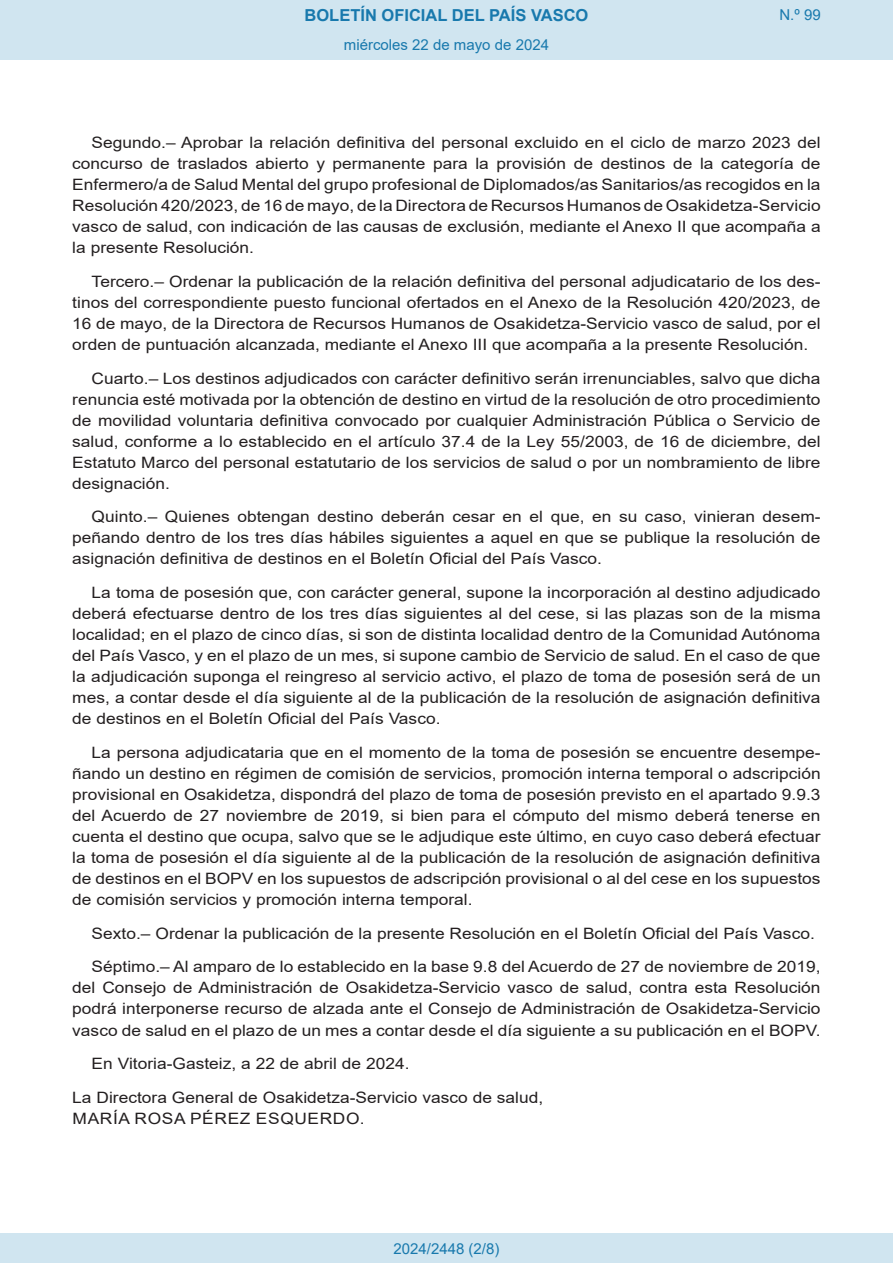
<style>
.page{position:relative;width:893px;height:1263px;background:#fff}
.page>*{position:absolute;margin:0;border:0;box-sizing:border-box;transform-origin:0 0}
.t1{font:700 16.5px "Arial";color:#1879ad}
.BOPVDetalle{font:15.6px/21px "Arial";color:#231f20;text-align:justify;scale:1.11 1}
.BOPVFirmaPuesto{font:15.6px "Arial";color:#231f20;scale:1.11 1}
.BOPVFirmaLugFec{font:15.6px "Arial";color:#231f20;scale:1.11 1}
.BOPVFirmaNombre{font:15.6px "Arial";letter-spacing:.035em;color:#231f20;scale:1.11 1}
.Paginacion_Centro{font:15px "Arial";color:#1879ad}
</style>
<div class="page">
<div style="left:0;top:0;width:893px;height:60px;background:#d0e5f0"></div>
<div style="left:0;top:1233px;width:893px;height:30px;background:#d0e5f0"></div>
<p class="t1" style="left:305px;top:3px;width:285px">BOLETÍN OFICIAL DEL PAÍS VASCO</p>
<p class="Paginacion_Centro" style="left:344px;top:35px;width:207px">miércoles 22 de mayo de 2024</p>
<p class="Paginacion_Centro" style="left:779px;top:5px;width:43px">N.º 99</p>
<p class="BOPVDetalle" style="left:72px;top:132px;width:676px;text-indent:19px">Segundo.– Aprobar la relación definitiva del personal excluido en el ciclo de marzo 2023 del concurso de traslados abierto y permanente para la provisión de destinos de la categoría de Enfermero/a de Salud Mental del grupo profesional de Diplomados/as Sanitarios/as recogidos en la Resolución 420/2023, de 16 de mayo, de la Directora de Recursos Humanos de Osakidetza-Servicio vasco de salud, con indicación de las causas de exclusión, mediante el Anexo II que acompaña a la presente Resolución.</p>
<p class="BOPVDetalle" style="left:72px;top:271px;width:676px;text-indent:19px">Tercero.– Ordenar la publicación de la relación definitiva del personal adjudicatario de los des&shy;tinos del correspondiente puesto funcional ofertados en el Anexo de la Resolución 420/2023, de 16 de mayo, de la Directora de Recursos Humanos de Osakidetza-Servicio vasco de salud, por el orden de puntuación alcanzada, mediante el Anexo III que acompaña a la presente Resolución.</p>
<p class="BOPVDetalle" style="left:72px;top:368px;width:676px;text-indent:19px">Cuarto.– Los destinos adjudicados con carácter definitivo serán irrenunciables, salvo que dicha renuncia esté motivada por la obtención de destino en virtud de la resolución de otro procedimiento de movilidad voluntaria definitiva convocado por cualquier Administración Pública o Servicio de salud, conforme a lo establecido en el artículo 37.4 de la Ley 55/2003, de 16 de diciembre, del Estatuto Marco del personal estatutario de los servicios de salud o por un nombramiento de libre designación.</p>
<p class="BOPVDetalle" style="left:72px;top:506px;width:676px;text-indent:19px">Quinto.– Quienes obtengan destino deberán cesar en el que, en su caso, vinieran desem&shy;peñando dentro de los tres días hábiles siguientes a aquel en que se publique la resolución de asignación definitiva de destinos en el Boletín Oficial del País Vasco.</p>
<p class="BOPVDetalle" style="left:72px;top:582px;width:676px;text-indent:19px">La toma de posesión que, con carácter general, supone la incorporación al destino adjudicado deberá efectuarse dentro de los tres días siguientes al del cese, si las plazas son de la misma localidad; en el plazo de cinco días, si son de distinta localidad dentro de la Comunidad Autónoma del País Vasco, y en el plazo de un mes, si supone cambio de Servicio de salud. En el caso de que la adjudicación suponga el reingreso al servicio activo, el plazo de toma de posesión será de un mes, a contar desde el día siguiente al de la publicación de la resolución de asignación definitiva de destinos en el Boletín Oficial del País Vasco.</p>
<p class="BOPVDetalle" style="left:72px;top:742px;width:676px;text-indent:19px">La persona adjudicataria que en el momento de la toma de posesión se encuentre desempe&shy;ñando un destino en régimen de comisión de servicios, promoción interna temporal o adscripción provisional en Osakidetza, dispondrá del plazo de toma de posesión previsto en el apartado 9.9.3 del Acuerdo de 27 noviembre de 2019, si bien para el cómputo del mismo deberá tenerse en cuenta el destino que ocupa, salvo que se le adjudique este último, en cuyo caso deberá efectuar la toma de posesión el día siguiente al de la publicación de la resolución de asignación definitiva de destinos en el BOPV en los supuestos de adscripción provisional o al del cese en los supuestos de comisión servicios y promoción interna temporal.</p>
<p class="BOPVDetalle" style="left:92px;top:923px;width:653px">Sexto.– Ordenar la publicación de la presente Resolución en el Boletín Oficial del País Vasco.</p>
<p class="BOPVDetalle" style="left:72px;top:956px;width:676px;text-indent:19px">Séptimo.– Al amparo de lo establecido en la base 9.8 del Acuerdo de 27 de noviembre de 2019, del Consejo de Administración de Osakidetza-Servicio vasco de salud, contra esta Resolución podrá interponerse recurso de alzada ante el Consejo de Administración de Osakidetza-Servicio vasco de salud en el plazo de un mes a contar desde el día siguiente a su publicación en el BOPV.</p>
<p class="BOPVFirmaLugFec" style="left:92px;top:1053px;width:288px">En Vitoria-Gasteiz, a 22 de abril de 2024.</p>
<p class="BOPVFirmaPuesto" style="left:72px;top:1087px;width:426px">La Directora General de Osakidetza-Servicio vasco de salud,</p>
<p class="BOPVFirmaNombre" style="left:73px;top:1108px;width:265px">MARÍA ROSA PÉREZ ESQUERDO.</p>
<p class="Paginacion_Centro" style="left:393px;top:1238px;width:107px">2024/2448 (2/8)</p>
</div>
